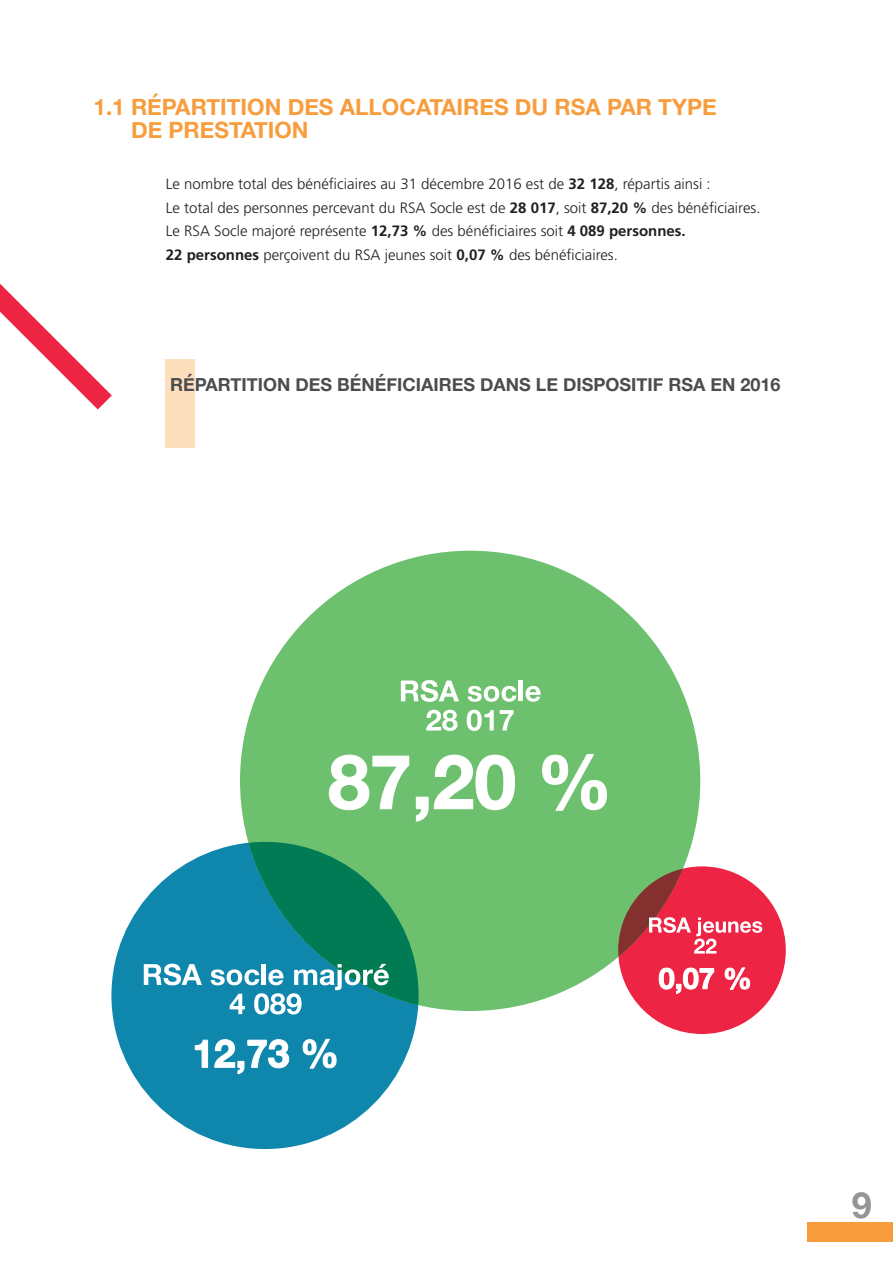
<style>
.page{position:relative;width:893px;height:1263px;background:#fff}
.page>*{position:absolute;margin:0;border:0;box-sizing:border-box;transform-origin:0 0}
.t1{font:700 36px "Helvetica Neue";color:#939598}
.t2{font:700 22.5px/22.5px "Helvetica Neue";color:#f89d3d}
.t3{font:700 18px "Helvetica Neue";color:#4b4c4d}
.t4{font:300 15px/23.7px "Frutiger LT Std";color:#231f20}
.s1{font-weight:700}
</style>
<div class="page">
<div style="left:808px;top:1222px;width:85px;height:20px;background:#f89d3d"></div>
<div style="left:166px;top:359px;width:29px;height:88px;background:#fddebd"></div>
<svg style="left:0;top:284px;width:112px;height:125px"></svg>
<div style="left:111px;top:842px;width:308px;height:307px;background:#0f87ac;border-radius:50%"></div>
<div style="left:618px;top:866px;width:168px;height:168px;background:#ed2443;border-radius:50%"></div>
<div style="left:240px;top:551px;width:460px;height:460px;background:#6dc16e;border-radius:50%"></div>
<svg style="left:401px;top:680px;width:58px;height:22px"></svg>
<svg style="left:468px;top:686px;width:48px;height:16px"></svg>
<hr style="left:519px;top:680px;width:4px;height:21px;background:#fff">
<svg style="left:525px;top:686px;width:16px;height:16px"></svg>
<svg style="left:426px;top:710px;width:32px;height:21px"></svg>
<svg style="left:467px;top:710px;width:27px;height:21px"></svg>
<svg style="left:500px;top:710px;width:14px;height:20px"></svg>
<svg style="left:329px;top:755px;width:80px;height:55px"></svg>
<svg style="left:416px;top:797px;width:12px;height:24px"></svg>
<svg style="left:434px;top:755px;width:81px;height:55px"></svg>
<svg style="left:542px;top:754px;width:65px;height:57px"></svg>
<svg style="left:195px;top:1040px;width:13px;height:28px"></svg>
<svg style="left:214px;top:1039px;width:75px;height:35px"></svg>
<svg style="left:303px;top:1039px;width:33px;height:29px"></svg>
<svg style="left:618px;top:868px;width:144px;height:89px"></svg>
<svg style="left:659px;top:968px;width:55px;height:26px"></svg>
<svg style="left:725px;top:967px;width:25px;height:23px"></svg>
<svg style="left:144px;top:964px;width:58px;height:21px"></svg>
<svg style="left:211px;top:842px;width:208px;height:172px"></svg>
<h2 class="t2" style="left:131px;top:97px;width:587px;text-indent:-38px">1.1 RÉPARTITION DES ALLOCATAIRES DU RSA PAR TYPE<br>DE PRESTATION</h2>
<p class="t4" style="left:166px;top:172px;width:596px">Le nombre total des bénéficiaires au 31 décembre 2016 est de <span class="s1">32 128</span>, répartis ainsi :<br>Le total des personnes percevant du RSA Socle est de <span class="s1">28 017</span>, soit <span class="s1">87,20 %</span> des bénéficiaires.<br>Le RSA Socle majoré représente <span class="s1">12,73 %</span> des bénéficiaires soit <span class="s1">4 089 personnes.<br>22 personnes</span> perçoivent du RSA jeunes soit <span class="s1">0,07 %</span> des bénéficiaires.</p>
<p class="t3" style="left:170px;top:370px;width:612px">RÉPARTITION DES BÉNÉFICIAIRES DANS LE DISPOSITIF RSA EN 2016</p>
<h1 class="t1" style="left:852px;top:1177px;width:22px">9</h1>
</div>
